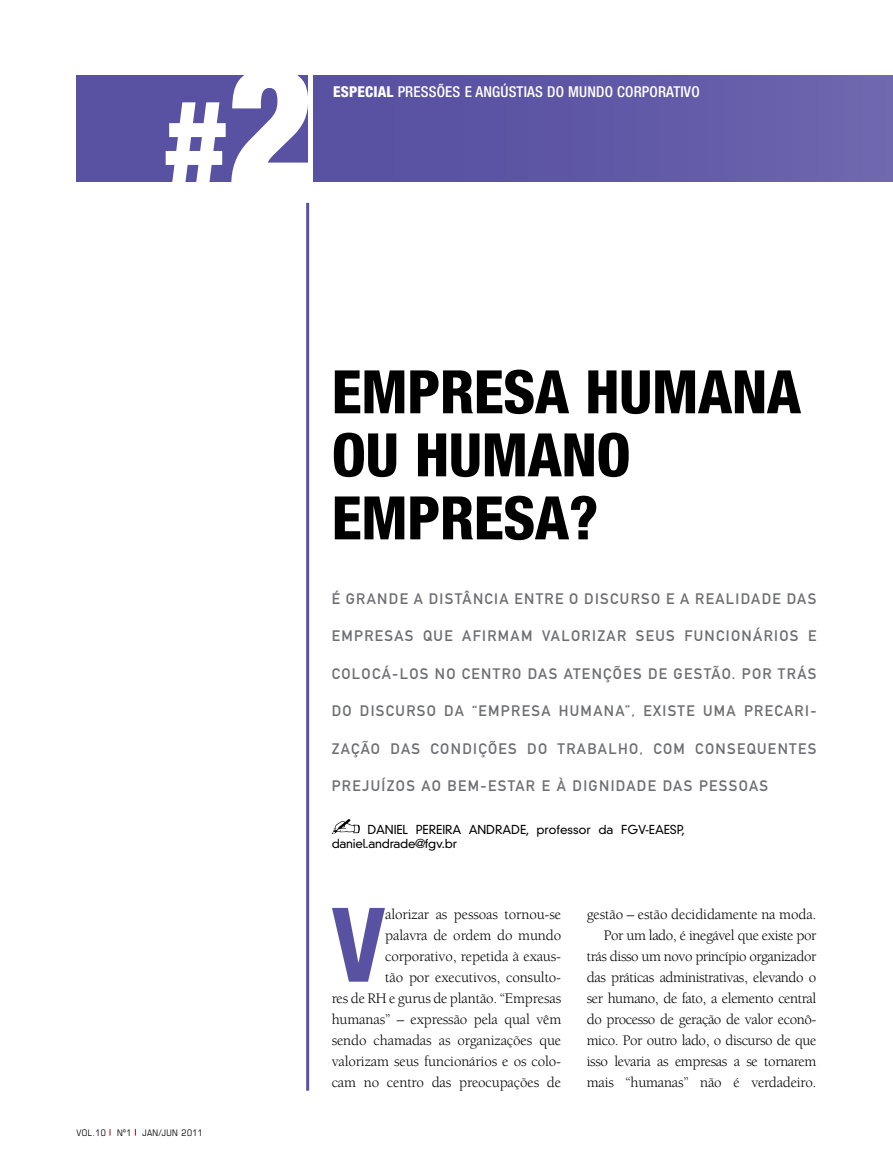
<style>
.page{position:relative;width:893px;height:1170px;background:#fff}
.page>*{position:absolute;margin:0;border:0;box-sizing:border-box;transform-origin:0 0}
.t1{font:900 condensed 120px "Helvetica Neue LT Std";color:#fff}
.t2{font:700 condensed 103.2px "Helvetica Neue LT Std";color:#5952a3}
.t3{font:800 condensed 60px/63px "Helvetica Neue LT Std";letter-spacing:-.01em;color:#000}
.t4{font:15px/21px "Berkeley Std";letter-spacing:-.03em;color:#000;text-align:right}
.t5{font:15px "DIN Mittelschrift Std";letter-spacing:.09em;color:#6d6e71}
.t6{font:15px/21px "Berkeley Std";letter-spacing:-.01em;color:#000;text-align:right}
.t7{font:500 condensed 15px "Helvetica Neue LT Std";letter-spacing:.01em;color:#fff}
.t8{font:300 12px/13.5px "DIN Neuzeit Grotesk";letter-spacing:-.01em;color:#000}
.t9{font:condensed 9px "Eurostile LT Std";letter-spacing:.05em;color:#000}
.s1{font-size:165px}
.s2{font-weight:800}
</style>
<div class="page">
<div style="left:77px;top:75px;width:231px;height:106px;background:#5952a3"></div>
<hr style="left:306px;top:203px;width:3px;height:887px;background:#5952a3">
<div style="left:313px;top:75px;width:580px;height:106px;background:linear-gradient(to right,#554ea1,#6d65ad)"></div>
<svg style="left:332px;top:819px;width:28px;height:15px"></svg>
<h1 class="t1" style="left:164px;top:69px;width:151px">#<span class="s1">2</span></h1>
<p class="t7" style="left:333px;top:82px;width:368px"><span class="s2">ESPECIAL</span> PRESSÕES E ANGÚSTIAS DO MUNDO CORPORATIVO</p>
<p class="t9" style="left:77px;top:1126px;width:128px">VOL.10 Nº1 JAN/JUN 2011</p>
<h3 class="t3" style="left:332px;top:359px;width:174px">EMPRESA</h3>
<h3 class="t3" style="left:332px;top:359px;width:471px;text-indent:253px">HUMANA<br>OU HUMANO<br>EMPRESA?</h3>
<p class="t5" style="left:332px;top:589px;width:486px">É GRANDE A DISTÂNCIA ENTRE O DISCURSO E A REALIDADE DAS</p>
<p class="t5" style="left:332px;top:627px;width:486px">EMPRESAS QUE AFIRMAM VALORIZAR SEUS FUNCIONÁRIOS E</p>
<p class="t5" style="left:332px;top:664px;width:486px">COLOCÁ-LOS NO CENTRO DAS ATENÇÕES DE GESTÃO. POR TRÁS</p>
<p class="t5" style="left:332px;top:702px;width:486px">DO DISCURSO DA “EMPRESA HUMANA”, EXISTE UMA PRECARI-</p>
<p class="t5" style="left:332px;top:739px;width:486px">ZAÇÃO DAS CONDIÇÕES DO TRABALHO, COM CONSEQUENTES</p>
<p class="t5" style="left:332px;top:777px;width:438px">PREJUÍZOS AO BEM-ESTAR E À DIGNIDADE DAS PESSOAS</p>
<p class="t8" style="left:332px;top:823px;width:355px;text-indent:36px">Daniel Pereira Andrade, professor da FGV-EAESP, daniel.andrade@fgv.br</p>
<h2 class="t2" style="left:332px;top:882px;width:55px">V</h2>
<p class="t6" style="left:332px;top:903px;width:231px">alorizar as pessoas tornou-se<br>palavra de ordem do mundo corporativo, repetida à exaus-<br>tão por executivos, consulto-<br>res de RH e gurus de plantão. “Empresas humanas” – expressão pela qual vêm sendo chamadas as organizações que valorizam seus funcionários e os colo&shy;cam no centro das preocupações de</p>
<p class="t4" style="left:587px;top:903px;width:231px">gestão – estão decididamente na moda.<br>Por um lado, é inegável que existe por trás disso um novo princípio organizador das práticas administrativas, elevando o ser humano, de fato, a elemento central do processo de geração de valor econô&shy;mico. Por outro lado, o discurso de que isso levaria as empresas a se tornarem mais “humanas” não é verdadeiro.</p>
</div>
